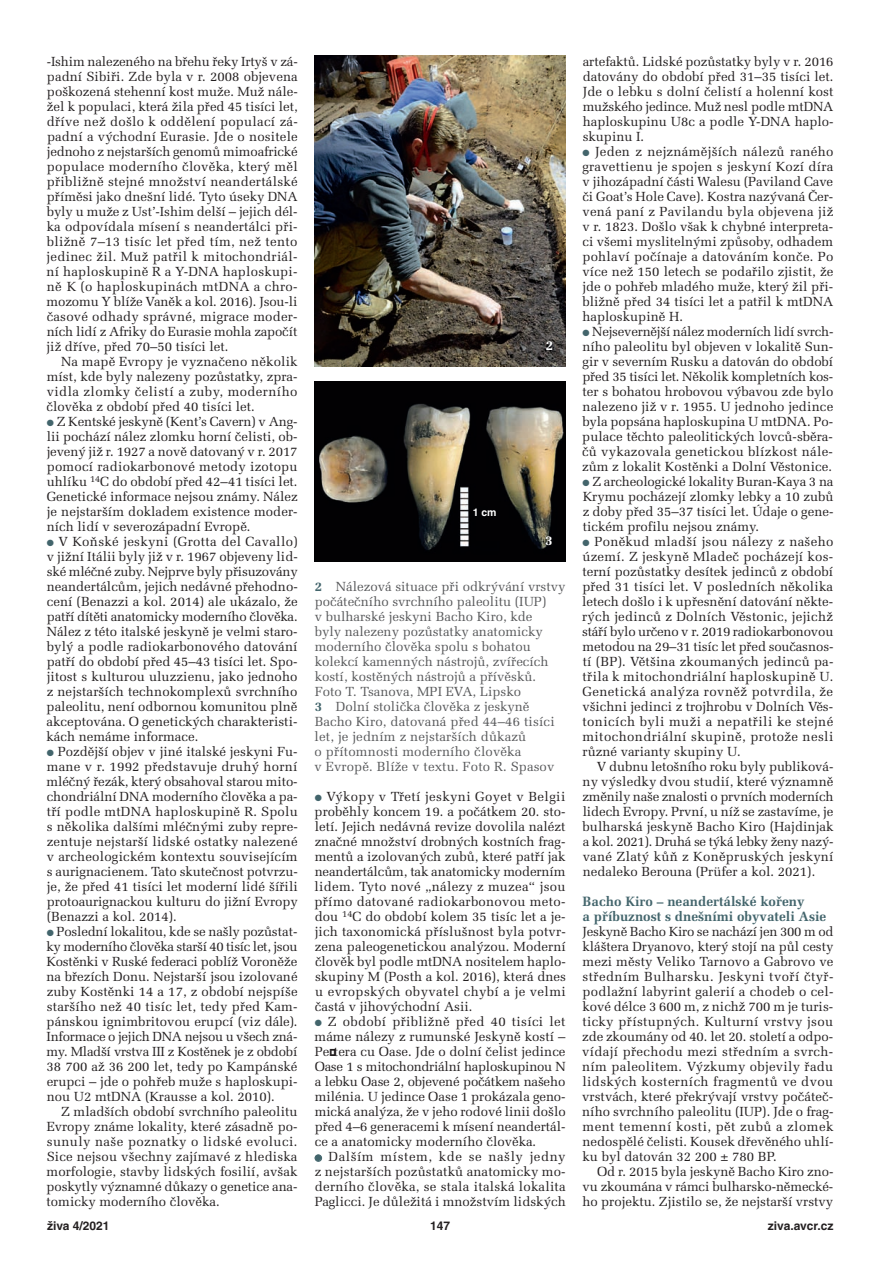
<style>
.page{position:relative;width:893px;height:1263px;background:#fff}
.page>*{position:absolute;margin:0;border:0;box-sizing:border-box;transform-origin:0 0}
.t1{font:700 13.5px/15px "Melior CE";color:#43656c}
.t2{font:700 13.5px "Melior CE";color:#fff}
.t3{font:13.2px/15px "Melior CE";color:#231f20;text-align:justify}
.t4{font:13.2px/15px "Melior CE";color:#57585a}
.t5{font:700 12px "Helvetica CE";color:#231f20}
.t6{font:700 10.5px "Helvetica CE";color:#fff}
.s1{color:#43656c}
.s2{font-weight:700;color:#43656c}
</style>
<div class="page">
<div style="left:315px;top:1155px;width:7px;height:6px;border:1px solid #43656c;border-radius:50%"></div>
<img style="left:315px;top:382px;width:251px;height:179px">
<img style="left:315px;top:55px;width:251px;height:311px">
<p class="t3" style="left:47px;top:56px;width:253px">-Ishim nalezeného na břehu řeky Irtyš v zá - padní Sibiři. Zde byla v r. 2008 objevena poškozená stehenní kost muže. Muž nále&shy;žel k populaci, která žila před 45 tisíci let, dříve než došlo k oddělení populací zá - padní a východní Eurasie. Jde o nositele jednoho z nejstarších genomů mimoafrické populace moderního člověka, který měl přibližně stejné množství neandertálské příměsi jako dnešní lidé. Tyto úseky DNA byly u muže z Ust’-Ishim delší – jejich dél&shy;ka odpovídala mísení s neandertálci při&shy;bližně 7–13 tisíc let před tím, než tento jedinec žil. Muž patřil k mitochondriál&shy;ní haploskupině R a Y-DNA haploskupi&shy;ně K (o haploskupinách mtDNA a chro&shy;mozomu Y blíže Vaněk a kol. 2016). Jsou-li časové odhady správné, migrace moder&shy;ních lidí z Afriky do Eurasie mohla započít již dříve, před 70–50 tisíci let.</p>
<p class="t3" style="left:47px;top:356px;width:253px;text-indent:14px">Na mapě Evropy je vyznačeno několik míst, kde byly nalezeny pozůstatky, zpra&shy;vidla zlomky čelistí a zuby, moderního člověka z období před 40 tisíci let.</p>
<p class="t3" style="left:47px;top:416px;width:252px"><span class="s1">●</span> Z Kentské jeskyně (Kent’s Cavern) v Ang&shy;lii pochází nález zlomku horní čelisti, ob - jevený již r. 1927 a nově datovaný v r. 2017 pomocí radiokarbonové metody izotopu uhlíku <sup>14</sup>C do období před 42–41 tisíci let.<br>Genetické informace nejsou známy. Nález je nejstarším dokladem existence moder&shy;ních lidí v severozápadní Evropě.</p>
<p class="t3" style="left:47px;top:536px;width:253px"><span class="s1">●</span> V Koňské jeskyni (Grotta del Cavallo) v jižní Itálii byly již v r. 1967 objeveny lid&shy;ské mléčné zuby. Nejprve byly přisuzovány neandertálcům, jejich nedávné přehodno&shy;cení (Benazzi a kol. 2014) ale ukázalo, že patří dítěti anatomicky moderního člověka.<br>Nález z této italské jeskyně je velmi staro&shy;bylý a podle radiokarbonového datování patří do období před 45–43 tisíci let. Spo&shy;jitost s kulturou uluzzienu, jako jednoho z nejstarších technokomplexů svrchního paleolitu, není odbornou komunitou plně akceptována. O genetických charakteristi - kách nemáme informace.</p>
<p class="t3" style="left:47px;top:746px;width:253px"><span class="s1">●</span> Pozdější objev v jiné italské jeskyni Fu - mane v r. 1992 představuje druhý horní mléčný řezák, který obsahoval starou mito - chondriální DNA moderního člověka a pa - tří podle mtDNA haploskupině R. Spolu s několika dalšími mléčnými zuby repre&shy;zentuje nejstarší lidské ostatky nalezené v archeologickém kontextu souvisejícím s aurignacienem. Tato skutečnost potvrzu - je, že před 41 tisíci let moderní lidé šířili protoaurignackou kulturu do jižní Evropy (Benazzi a kol. 2014).</p>
<p class="t3" style="left:46px;top:926px;width:253px"><span class="s1">●</span> Poslední lokalitou, kde se našly pozůstat&shy;ky moderního člověka starší 40 tisíc let, jsou Kostěnki v Ruské federaci poblíž Voroněže na březích Donu. Nejstarší jsou izolované zuby Kostěnki 14 a 17, z období nejspíše staršího než 40 tisíc let, tedy před Kam&shy;pánskou ignimbritovou erupcí (viz dále).<br>Informace o jejich DNA nejsou u všech zná&shy;my. Mladší vrstva III z Kostěnek je z období 38 700 až 36 200 let, tedy po Kampánské erupci – jde o pohřeb muže s haploskupi&shy;nou U2 mtDNA (Krausse a kol. 2010).</p>
<p class="t3" style="left:47px;top:1106px;width:253px;text-indent:15px">Z mladších období svrchního paleolitu Evropy známe lokality, které zásadně po - sunuly naše poznatky o lidské evoluci.<br>Sice nejsou všechny zajímavé z hlediska morfologie, stavby lidských fosilií, avšak poskytly významné důkazy o genetice ana&shy;tomicky moderního člověka.</p>
<p class="t2" style="left:546px;top:340px;width:9px">2</p>
<p class="t6" style="left:473px;top:508px;width:25px">1 cm</p>
<p class="t2" style="left:545px;top:536px;width:9px">3</p>
<p class="t4" style="left:314px;top:581px;width:252px"><span class="s2">2</span> Nálezová situace při odkrývání vrstvy počátečního svrchního paleolitu (IUP)<br>v bulharské jeskyni Bacho Kiro, kde<br>byly nalezeny pozůstatky anatomicky moderního člověka spolu s bohatou kolekcí kamenných nástrojů, zvířecích kostí, kostěných nástrojů a přívěsků.<br>Foto T. Tsanova, MPI EVA, Lipsko<br><span class="s2">3</span> Dolní stolička člověka z jeskyně Bacho Kiro, datovaná před 44–46 tisíci let, je jedním z nejstarších důkazů<br>o přítomnosti moderního člověka<br>v Evropě. Blíže v textu. Foto R. Spasov</p>
<p class="t3" style="left:315px;top:791px;width:253px"><span class="s1">●</span> Výkopy v Třetí jeskyni Goyet v Belgii proběhly koncem 19. a počátkem 20. sto&shy;letí. Jejich nedávná revize dovolila nalézt značné množství drobných kostních frag&shy;mentů a izolovaných zubů, které patří jak neandertálcům, tak anatomicky moderním lidem. Tyto nové „nálezy z muzea“ jsou přímo datované radiokarbonovou meto&shy;dou <sup>14</sup>C do období kolem 35 tisíc let a je - jich taxonomická příslušnost byla potvr&shy;zena paleogenetickou analýzou. Moderní člověk byl podle mtDNA nositelem haplo - skupiny M (Posth a kol. 2016), která dnes u evropských obyvatel chybí a je velmi častá v jihovýchodní Asii.</p>
<p class="t3" style="left:315px;top:1016px;width:253px"><span class="s1">●</span> Z období přibližně před 40 tisíci let máme nálezy z rumunské Jeskyně kostí – Pe tera cu Oase. Jde o dolní čelist jedince Oase 1 s mitochondriální haploskupinou N a lebku Oase 2, objevené počátkem našeho milénia. U jedince Oase 1 prokázala geno&shy;mická analýza, že v jeho rodové linii došlo před 4–6 generacemi k mísení neandertál - ce a anatomicky moderního člověka.</p>
<p class="t3" style="left:315px;top:1151px;width:253px"><span class="s1">●</span> Dalším místem, kde se našly jedny z nejstarších pozůstatků anatomicky mo - derního člověka, se stala italská lokalita Paglicci. Je důležitá i množstvím lidských</p>
<p class="t3" style="left:583px;top:56px;width:252px">artefaktů. Lidské pozůstatky byly v r. 2016 datovány do období před 31–35 tisíci let.<br>Jde o lebku s dolní čelistí a holenní kost mužského jedince. Muž nesl podle mtDNA haploskupinu U8c a podle Y-DNA haplo - skupinu I.</p>
<p class="t3" style="left:582px;top:146px;width:253px"><span class="s1">●</span> Jeden z nejznámějších nálezů raného gravettienu je spojen s jeskyní Kozí díra v jihozápadní části Walesu (Paviland Cave či Goat’s Hole Cave). Kostra nazývaná Čer&shy;vená paní z Pavilandu byla objevena již v r. 1823. Došlo však k chybné interpreta&shy;ci všemi myslitelnými způsoby, odhadem pohlaví počínaje a datováním konče. Po více než 150 letech se podařilo zjistit, že jde o pohřeb mladého muže, který žil při&shy;bližně před 34 tisíci let a patřil k mtDNA haploskupině H.</p>
<p class="t3" style="left:582px;top:326px;width:253px"><span class="s1">●</span> Nejsevernější nález moderních lidí svrch&shy;ního paleolitu byl objeven v lokalitě Sun&shy;gir v severním Rusku a datován do období před 35 tisíci let. Několik kompletních kos&shy;ter s bohatou hrobovou výbavou zde bylo nalezeno již v r. 1955. U jednoho jedince byla popsána haploskupina U mtDNA. Po - pulace těchto paleolitických lovců-sběra&shy;čů vykazovala genetickou blízkost nále&shy;zům z lokalit Kostěnki a Dolní Věstonice.</p>
<p class="t3" style="left:583px;top:476px;width:252px"><span class="s1">●</span> Z archeologické lokality Buran-Kaya 3 na Krymu pocházejí zlomky lebky a 10 zubů z doby před 35–37 tisíci let. Údaje o gene&shy;tickém profilu nejsou známy.</p>
<p class="t3" style="left:582px;top:536px;width:253px"><span class="s1">●</span> Poněkud mladší jsou nálezy z našeho území. Z jeskyně Mladeč pocházejí kos&shy;terní pozůstatky desítek jedinců z období před 31 tisíci let. V posledních několika letech došlo i k upřesnění datování někte&shy;rých jedinců z Dolních Věstonic, jejichž stáří bylo určeno v r. 2019 radiokarbonovou metodou na 29–31 tisíc let před současnos - tí (BP). Většina zkoumaných jedinců pa - třila k mitochondriální haploskupině U.<br>Genetická analýza rovněž potvrdila, že všichni jedinci z trojhrobu v Dolních Věs&shy;tonicích byli muži a nepatřili ke stejné mitochondriální skupině, protože nesli různé varianty skupiny U.</p>
<p class="t3" style="left:583px;top:761px;width:253px;text-indent:14px">V dubnu letošního roku byly publiková&shy;ny výsledky dvou studií, které významně změnily naše znalosti o prvních moderních lidech Evropy. První, u níž se zastavíme, je bulharská jeskyně Bacho Kiro (Hajdinjak a kol. 2021). Druhá se týká lebky ženy nazý&shy;vané Zlatý kůň z Koněpruských jeskyní nedaleko Berouna (Prüfer a kol. 2021).</p>
<p class="t1" style="left:583px;top:896px;width:245px">Bacho Kiro – neandertálské kořeny<br>a příbuznost s dnešními obyvateli Asie</p>
<p class="t3" style="left:582px;top:926px;width:253px">Jeskyně Bacho Kiro se nachází jen 300 m od kláštera Dryanovo, který stojí na půl cesty mezi městy Veliko Tarnovo a Gabrovo ve středním Bulharsku. Jeskyni tvoří čtyř - podlažní labyrint galerií a chodeb o cel&shy;kové délce 3 600 m, z nichž 700 m je turis&shy;ticky přístupných. Kulturní vrstvy jsou zde zkoumány od 40. let 20. století a odpo&shy;vídají přechodu mezi středním a svrch&shy;ním paleolitem. Výzkumy objevily řadu lidských kosterních fragmentů ve dvou vrstvách, které překrývají vrstvy počáteč&shy;ního svrchního paleolitu (IUP). Jde o frag&shy;ment temenní kosti, pět zubů a zlomek nedospělé čelisti. Kousek dřevěného uhlí&shy;ku byl datován 32 200 ± 780 BP.</p>
<p class="t3" style="left:582px;top:1166px;width:253px;text-indent:15px">Od r. 2015 byla jeskyně Bacho Kiro zno&shy;vu zkoumána v rámci bulharsko-německé - ho projektu. Zjistilo se, že nejstarší vrstvy</p>
<p class="t5" style="left:47px;top:1221px;width:64px">živa 4/2021</p>
<p class="t5" style="left:430px;top:1221px;width:22px">147</p>
<p class="t5" style="left:768px;top:1221px;width:67px">ziva.avcr.cz</p>
</div>
